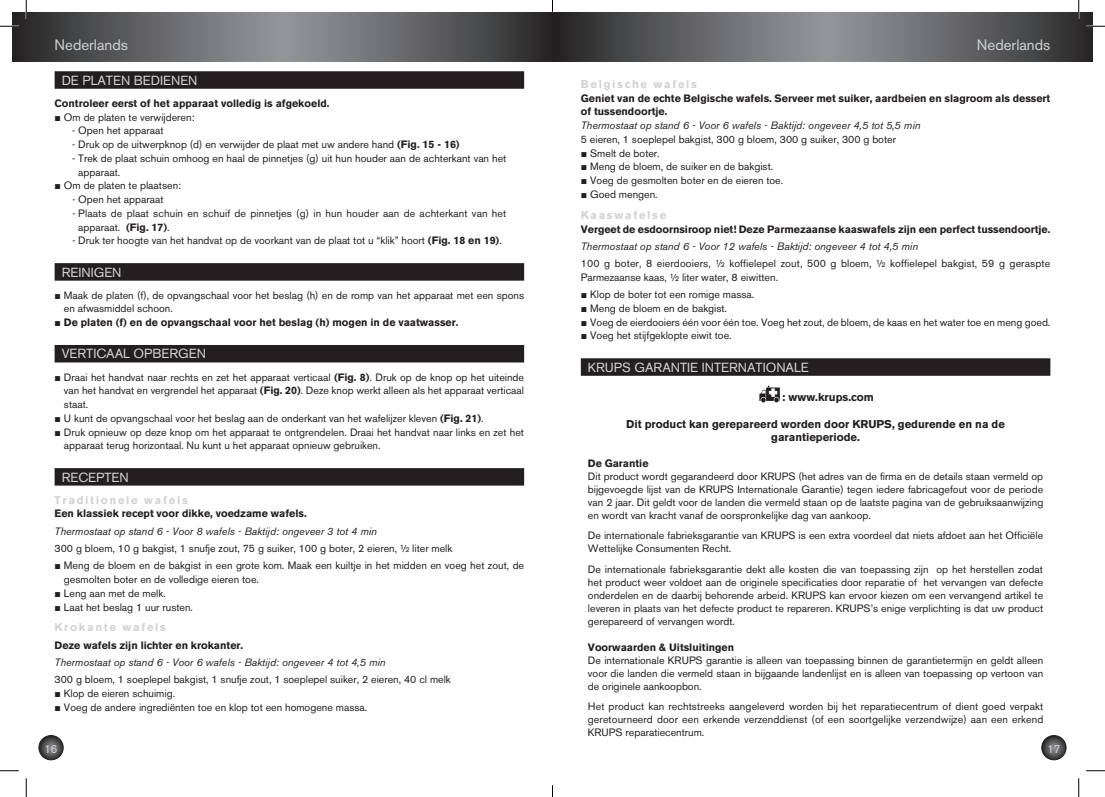
<style>
.page{position:relative;width:1105px;height:797px;background:#fff}
.page>*{position:absolute;margin:0;border:0;box-sizing:border-box;transform-origin:0 0}
.t1{font:15px "Akzidenz Grotesk BE";color:#d1d2d4}
.t2{font:13.12px "Akzidenz Grotesk BE";color:#d1d2d4}
.t3{font:11.88px "Akzidenz Grotesk BE";color:#d1d2d4;scale:.95 1}
.t4{font:700 11.25px/13.5px "Akzidenz Grotesk BE";color:#231f20;text-align:center}
.t5{font:700 11.25px "Akzidenz Grotesk BE";letter-spacing:.15em;color:#d1d2d4}
.t6{font:10.62px/13px "Akzidenz Grotesk BE";color:#231f20}
.t7{font:700 10.62px/13.8px "Akzidenz Grotesk BE";color:#231f20}
.t8{font:italic 10.62px "Akzidenz Grotesk BE";color:#231f20}
.s1{font-family:"Arial"}
.s2{font-weight:700}
.s3{font-family:"Arial";font-weight:400}
</style>
<div class="page">
<svg style="left:39px;top:735px;width:24px;height:24px"></svg>
<div style="left:39px;top:735px;width:24px;height:25px;border:1px solid #231f20;border-radius:50%"></div>
<svg style="left:1042px;top:735px;width:24px;height:24px"></svg>
<div style="left:1041px;top:735px;width:25px;height:25px;border:1px solid #231f20;border-radius:50%"></div>
<svg style="left:12px;top:12px;width:540px;height:50px;background:#606163"></svg>
<svg style="left:552px;top:12px;width:541px;height:50px;background:#606163"></svg>
<div style="left:55px;top:71px;width:469px;height:18px;background:#231f20"></div>
<div style="left:55px;top:263px;width:469px;height:18px;background:#231f20"></div>
<div style="left:55px;top:345px;width:469px;height:17px;background:#231f20"></div>
<div style="left:55px;top:468px;width:469px;height:17px;background:#231f20"></div>
<div style="left:581px;top:358px;width:469px;height:18px;background:#231f20"></div>
<svg style="left:759px;top:386px;width:21px;height:16px"></svg>
<svg style="left:0;top:25px;width:19px;height:2px"></svg>
<svg style="left:1086px;top:25px;width:19px;height:2px"></svg>
<svg style="left:0;top:770px;width:19px;height:1px"></svg>
<svg style="left:1086px;top:770px;width:19px;height:1px"></svg>
<svg style="left:25px;top:0;width:2px;height:19px"></svg>
<svg style="left:25px;top:778px;width:2px;height:19px"></svg>
<svg style="left:1078px;top:0;width:1px;height:19px"></svg>
<svg style="left:1078px;top:778px;width:1px;height:19px"></svg>
<svg style="left:552px;top:785px;width:1px;height:12px"></svg>
<h1 class="t1" style="left:55px;top:36px;width:75px">Nederlands</h1>
<h1 class="t1" style="left:977px;top:36px;width:75px">Nederlands</h1>
<p class="t2" style="left:62px;top:72px;width:137px">DE PLATEN BEDIENEN</p>
<p class="t7" style="left:55px;top:96px;width:276px">Controleer eerst of het apparaat volledig is afgekoeld.</p>
<p class="t6" style="left:55px;top:110px;width:141px"><span class="s1">■</span> Om de platen te verwijderen:</p>
<p class="t6" style="left:72px;top:124px;width:93px">- Open het apparaat</p>
<p class="t6" style="left:72px;top:138px;width:389px">- Druk op de uitwerpknop (d) en verwijder de plaat met uw andere hand <span class="s2">(Fig. 15 - 16)</span></p>
<p class="t6" style="left:78px;top:151px;width:429px;line-height:13.8px;text-indent:-6px">- Trek de plaat schuin omhoog en haal de pinnetjes (g) uit hun houder aan de achterkant van het apparaat.</p>
<p class="t6" style="left:55px;top:179px;width:128px"><span class="s1">■</span> Om de platen te plaatsen:</p>
<p class="t6" style="left:72px;top:193px;width:93px">- Open het apparaat</p>
<p class="t6" style="left:78px;top:206px;width:429px;line-height:13.8px;text-indent:-6px">- Plaats de plaat schuin en schuif de pinnetjes (g) in hun houder aan de achterkant van het apparaat. <span class="s2">(Fig. 17)</span>.</p>
<p class="t6" style="left:72px;top:234px;width:431px">- Druk ter hoogte van het handvat op de voorkant van de plaat tot u “klik” hoort <span class="s2">(Fig. 18 en 19)</span>.</p>
<p class="t2" style="left:62px;top:264px;width:61px">REINIGEN</p>
<p class="t6" style="left:64px;top:288px;width:462px;line-height:13.8px;text-indent:-9px"><span class="s1">■</span> Maak de platen (f), de opvangschaal voor het beslag (h) en de romp van het apparaat met een spons en afwasmiddel schoon.</p>
<p class="t7" style="left:55px;top:316px;width:405px"><span class="s3">■</span> De platen (f) en de opvangschaal voor het beslag (h) mogen in de vaatwasser.</p>
<p class="t2" style="left:62px;top:346px;width:146px">VERTICAAL OPBERGEN</p>
<p class="t6" style="left:64px;top:370px;width:462px;line-height:13.8px;text-align:justify;text-indent:-9px"><span class="s1">■</span> Draai het handvat naar rechts en zet het apparaat verticaal <span class="s2">(Fig. 8)</span>. Druk op de knop op het uiteinde van het handvat en vergrendel het apparaat <span class="s2">(Fig. 20)</span>. Deze knop werkt alleen als het apparaat verticaal staat.</p>
<p class="t6" style="left:55px;top:411px;width:431px"><span class="s1">■</span> U kunt de opvangschaal voor het beslag aan de onderkant van het wafelijzer kleven <span class="s2">(Fig. 21)</span>.</p>
<p class="t6" style="left:64px;top:425px;width:462px;line-height:13.8px;text-indent:-9px"><span class="s1">■</span> Druk opnieuw op deze knop om het apparaat te ontgrendelen. Draai het handvat naar links en zet het apparaat terug horizontaal. Nu kunt u het apparaat opnieuw gebruiken.</p>
<p class="t2" style="left:62px;top:469px;width:68px">RECEPTEN</p>
<p class="t5" style="left:55px;top:493px;width:135px">Traditionele wafels</p>
<p class="t7" style="left:55px;top:507px;width:254px">Een klassiek recept voor dikke, voedzame wafels.</p>
<p class="t8" style="left:55px;top:524px;width:324px">Thermostaat op stand 6 - Voor 8 wafels - Baktijd: ongeveer 3 tot 4 min</p>
<p class="t6" style="left:55px;top:542px;width:399px">300 g bloem, 10 g bakgist, 1 snufje zout, 75 g suiker, 100 g boter, 2 eieren, ½ liter melk</p>
<p class="t6" style="left:64px;top:558px;width:462px;line-height:13.8px;text-indent:-9px"><span class="s1">■</span> Meng de bloem en de bakgist in een grote kom. Maak een kuiltje in het midden en voeg het zout, de gesmolten boter en de volledige eieren toe.</p>
<p class="t6" style="left:55px;top:586px;width:113px"><span class="s1">■</span> Leng aan met de melk.</p>
<p class="t6" style="left:55px;top:600px;width:140px"><span class="s1">■</span> Laat het beslag 1 uur rusten.</p>
<p class="t5" style="left:55px;top:621px;width:113px">Krokante wafels</p>
<p class="t7" style="left:55px;top:638px;width:190px">Deze wafels zijn lichter en krokanter.</p>
<p class="t8" style="left:55px;top:656px;width:333px">Thermostaat op stand 6 - Voor 6 wafels - Baktijd: ongeveer 4 tot 4,5 min</p>
<p class="t6" style="left:55px;top:673px;width:398px">300 g bloem, 1 soeplepel bakgist, 1 snufje zout, 1 soeplepel suiker, 2 eieren, 40 cl melk</p>
<p class="t6" style="left:55px;top:687px;width:122px"><span class="s1">■</span> Klop de eieren schuimig.</p>
<p class="t6" style="left:55px;top:700px;width:314px"><span class="s1">■</span> Voeg de andere ingrediënten toe en klop tot een homogene massa.</p>
<p class="t5" style="left:581px;top:77px;width:118px">Belgische wafels</p>
<p class="t7" style="left:581px;top:91px;width:471px">Geniet van de echte Belgische wafels. Serveer met suiker, aardbeien en slagroom als dessert of tussendoortje.</p>
<p class="t8" style="left:581px;top:119px;width:341px">Thermostaat op stand 6 - Voor 6 wafels - Baktijd: ongeveer 4,5 tot 5,5 min</p>
<p class="t6" style="left:581px;top:133px;width:317px">5 eieren, 1 soeplepel bakgist, 300 g bloem, 300 g suiker, 300 g boter</p>
<p class="t6" style="left:581px;top:146px;width:80px"><span class="s1">■</span> Smelt de boter.</p>
<p class="t6" style="left:581px;top:160px;width:194px"><span class="s1">■</span> Meng de bloem, de suiker en de bakgist.</p>
<p class="t6" style="left:581px;top:174px;width:204px"><span class="s1">■</span> Voeg de gesmolten boter en de eieren toe.</p>
<p class="t6" style="left:581px;top:188px;width:78px"><span class="s1">■</span> Goed mengen.</p>
<p class="t5" style="left:581px;top:208px;width:87px">Kaaswafelse</p>
<p class="t7" style="left:581px;top:222px;width:471px">Vergeet de esdoornsiroop niet! Deze Parmezaanse kaaswafels zijn een perfect tussendoortje.</p>
<p class="t8" style="left:581px;top:240px;width:339px">Thermostaat op stand 6 - Voor 12 wafels - Baktijd: ongeveer 4 tot 4,5 min</p>
<p class="t6" style="left:581px;top:256px;width:471px;line-height:13.8px">100 g boter, 8 eierdooiers, ½ koffielepel zout, 500 g bloem, ½ koffielepel bakgist, 59 g geraspte<br>Parmezaanse kaas, ½ liter water, 8 eiwitten.</p>
<p class="t6" style="left:581px;top:288px;width:175px"><span class="s1">■</span> Klop de boter tot een romige massa.</p>
<p class="t6" style="left:581px;top:302px;width:148px"><span class="s1">■</span> Meng de bloem en de bakgist.</p>
<p class="t6" style="left:581px;top:315px;width:471px"><span class="s1">■</span> Voeg de eierdooiers één voor één toe. Voeg het zout, de bloem, de kaas en het water toe en meng goed.</p>
<p class="t6" style="left:581px;top:329px;width:152px"><span class="s1">■</span> Voeg het stijfgeklopte eiwit toe.</p>
<p class="t2" style="left:588px;top:359px;width:222px">KRUPS GARANTIE INTERNATIONALE</p>
<p class="t4" style="left:782px;top:390px;width:93px">: www.krups.com</p>
<p class="t4" style="left:626px;top:417px;width:380px">Dit product kan gerepareerd worden door KRUPS, gedurende en na de garantieperiode.</p>
<p class="t7" style="left:588px;top:457px;width:62px">De Garantie</p>
<p class="t6" style="left:588px;top:470px;width:457px;text-align:justify">Dit product wordt gegarandeerd door KRUPS (het adres van de firma en de details staan vermeld op bijgevoegde lijst van de KRUPS Internationale Garantie) tegen iedere fabricagefout voor de periode van 2 jaar. Dit geldt voor de landen die vermeld staan op de laatste pagina van de gebruiksaanwijzing en wordt van kracht vanaf de oorspronkelijke dag van aankoop.</p>
<p class="t6" style="left:588px;top:529px;width:457px">De internationale fabrieksgarantie van KRUPS is een extra voordeel dat niets afdoet aan het Officiële<br>Wettelijke Consumenten Recht.</p>
<p class="t6" style="left:588px;top:562px;width:457px;text-align:justify">De internationale fabrieksgarantie dekt alle kosten die van toepassing zijn op het herstellen zodat het product weer voldoet aan de originele specificaties door reparatie of het vervangen van defecte onderdelen en de daarbij behorende arbeid. KRUPS kan ervoor kiezen om een vervangend artikel te leveren in plaats van het defecte product te repareren. KRUPS’s enige verplichting is dat uw product gerepareerd of vervangen wordt.</p>
<p class="t7" style="left:588px;top:640px;width:148px">Voorwaarden &amp; Uitsluitingen</p>
<p class="t6" style="left:588px;top:653px;width:457px;text-align:justify">De internationale KRUPS garantie is alleen van toepassing binnen de garantietermijn en geldt alleen voor die landen die vermeld staan in bijgaande landenlijst en is alleen van toepassing op vertoon van de originele aankoopbon.</p>
<p class="t6" style="left:588px;top:699px;width:457px;text-align:justify">Het product kan rechtstreeks aangeleverd worden bij het reparatiecentrum of dient goed verpakt geretourneerd door een erkende verzenddienst (of een soortgelijke verzendwijze) aan een erkend KRUPS reparatiecentrum.</p>
<p class="t3" style="left:45px;top:741px;width:15px">16</p>
<p class="t3" style="left:1047px;top:741px;width:15px">17</p>
</div>
